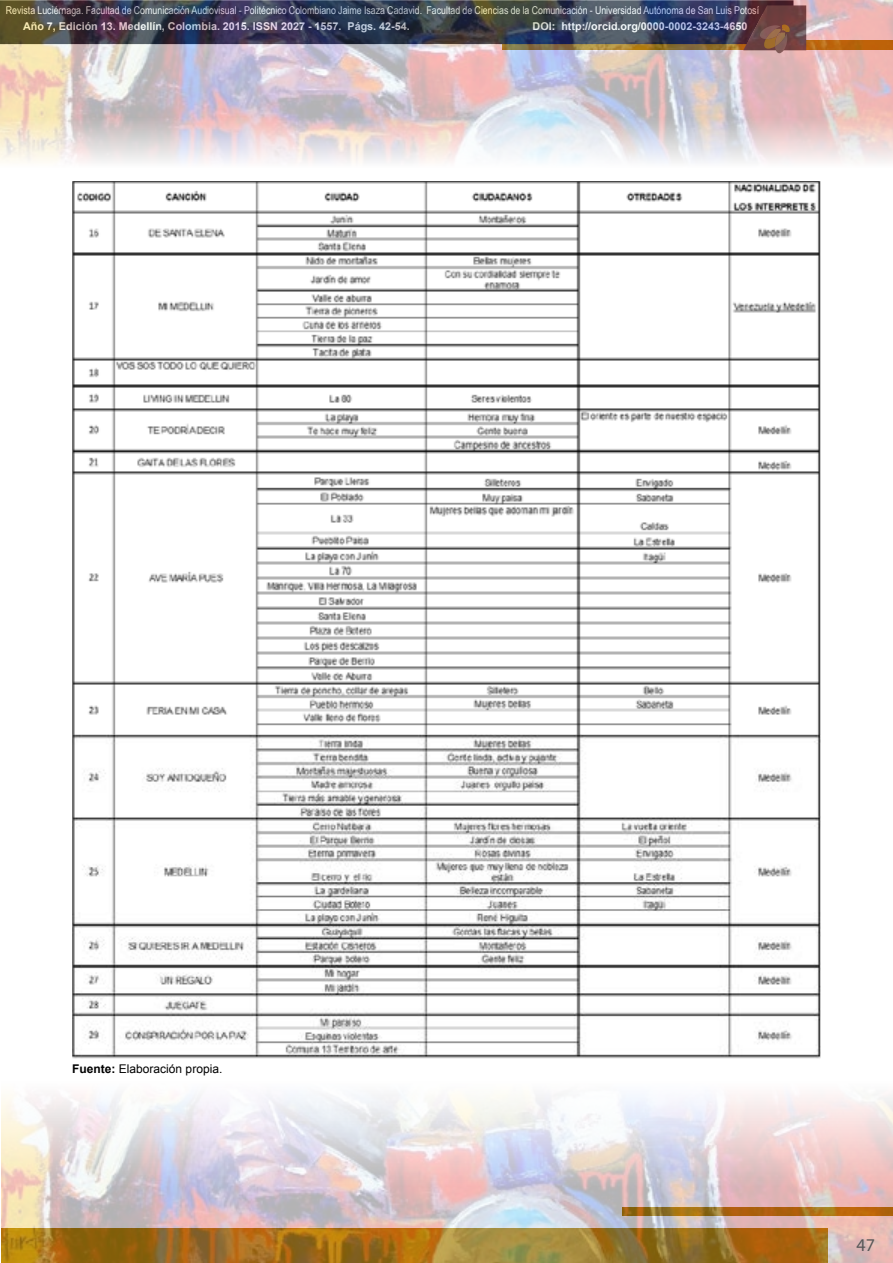
<style>
.page{position:relative;width:893px;height:1263px;background:#fff}
.page>*{position:absolute;margin:0;border:0;box-sizing:border-box;transform-origin:0 0}
.t1{font:18px "Myriad Pro";color:#575757}
.t2{font:12px "Arial";color:#000}
.t3{font:10.8px "Arial Narrow";color:#fafdff}
.t4{font:700 10.8px "Arial";color:#fff}
.s1{font-weight:700}
</style>
<div class="page">
<img style="left:1px;top:1095px;width:892px;height:168px">
<img style="left:0;top:0;width:893px;height:162px">
<img style="left:72px;top:182px;width:749px;height:552px">
<img style="left:72px;top:734px;width:749px;height:325px">
<p class="t3" style="left:6px;top:3px;width:755px">Revista Luciérnaga. Facultad de Comunicación Audiovisual - Politécnico Colombiano Jaime Isaza Cadavid. Facultad de Ciencias de la Comunicación - Universidad Autónoma de San Luis Potosí</p>
<p class="t4" style="left:23px;top:19px;width:388px">Año 7, Edición 13. Medellín, Colombia. 2015. ISSN 2027 - 1557. Págs. 42-54.</p>
<p class="t4" style="left:533px;top:19px;width:216px">DOI: http://orcid.org/0000-0002-3243-4650</p>
<p class="t2" style="left:72px;top:1060px;width:152px"><span class="s1">Fuente:</span> Elaboración propia.</p>
<h1 class="t1" style="left:857px;top:1234px;width:20px">47</h1>
</div>
